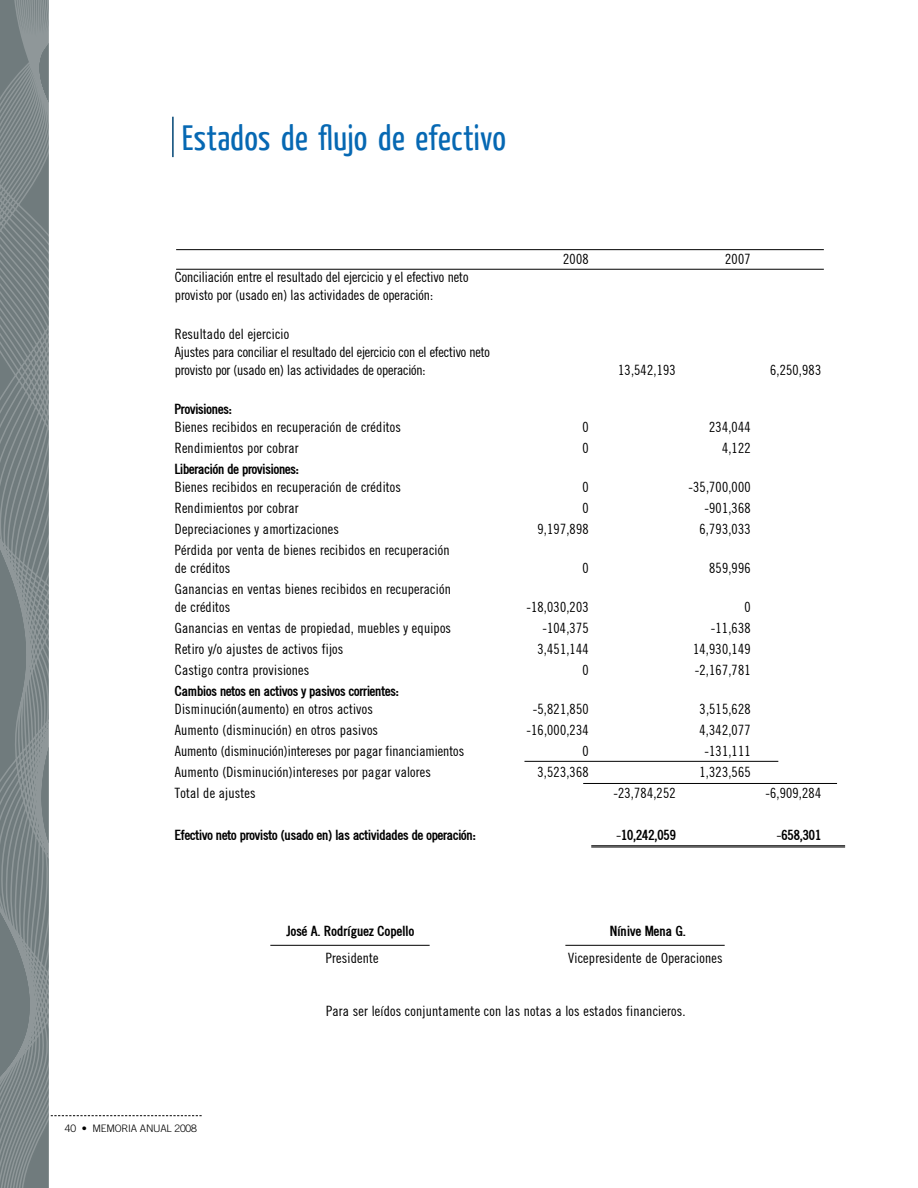
<style>
.page{position:relative;width:918px;height:1188px;background:#fff}
.page>*{position:absolute;margin:0;border:0;box-sizing:border-box;transform-origin:0 0}
.t1{font:35.25px "Yanone Kaffeesatz";color:#0668b3}
.t2{font:13.95px/18px "Trade Condensed";letter-spacing:.005em;color:#000}
.t3{font:700 condensed 13.95px "Trade";letter-spacing:-.015em;color:#000}
.t4{font:13.95px/18px "Trade Condensed";letter-spacing:-.02em;color:#000}
.t5{font:300 10.35px "Trade Gothic";color:#000}
</style>
<div class="page">
<hr style="left:172px;top:117px;width:2px;height:40px;background:#004575">
<svg style="left:51px;top:1115px;width:151px;height:1px"></svg>
<svg style="left:0;top:0;width:49px;height:1188px;background:#7b8587"></svg>
<hr style="left:591px;top:846px;width:254px;height:1px;background:#000">
<hr style="left:591px;top:847px;width:254px;height:1px;background:#000">
<hr style="left:524px;top:761px;width:254px;height:1px;background:#000">
<hr style="left:583px;top:783px;width:254px;height:1px;background:#000">
<hr style="left:176px;top:269px;width:648px;height:1px;background:#000">
<hr style="left:176px;top:249px;width:648px;height:1px;background:#000">
<hr style="left:270px;top:945px;width:160px;height:1px;background:#000">
<hr style="left:565px;top:945px;width:160px;height:1px;background:#000">
<h1 class="t1" style="left:182px;top:115px;width:326px">Estados de flujo de efectivo</h1>
<p class="t2" style="left:175px;top:268px;width:296px">Conciliación entre el resultado del ejercicio y el efectivo neto provisto por (usado en) las actividades de operación:</p>
<p class="t4" style="left:175px;top:325px;width:317px">Resultado del ejercicio<br>Ajustes para conciliar el resultado del ejercicio con el efectivo neto provisto por (usado en) las actividades de operación:</p>
<p class="t2" style="left:563px;top:250px;width:27px">2008</p>
<p class="t2" style="left:725px;top:250px;width:27px">2007</p>
<p class="t2" style="left:618px;top:361px;width:59px">13,542,193</p>
<p class="t2" style="left:770px;top:361px;width:53px">6,250,983</p>
<p class="t3" style="left:175px;top:401px;width:59px">Provisiones:</p>
<p class="t2" style="left:175px;top:418px;width:228px">Bienes recibidos en recuperación de créditos</p>
<p class="t2" style="left:582px;top:418px;width:8px">0</p>
<p class="t2" style="left:709px;top:418px;width:43px">234,044</p>
<p class="t2" style="left:175px;top:439px;width:126px">Rendimientos por cobrar</p>
<p class="t2" style="left:582px;top:439px;width:8px">0</p>
<p class="t2" style="left:722px;top:439px;width:31px">4,122</p>
<p class="t3" style="left:175px;top:461px;width:126px">Liberación de provisiones:</p>
<p class="t2" style="left:175px;top:478px;width:228px">Bienes recibidos en recuperación de créditos</p>
<p class="t2" style="left:582px;top:478px;width:8px">0</p>
<p class="t2" style="left:688px;top:478px;width:64px">-35,700,000</p>
<p class="t2" style="left:175px;top:499px;width:126px">Rendimientos por cobrar</p>
<p class="t2" style="left:582px;top:499px;width:8px">0</p>
<p class="t2" style="left:704px;top:499px;width:48px">-901,368</p>
<p class="t2" style="left:175px;top:520px;width:166px">Depreciaciones y amortizaciones</p>
<p class="t2" style="left:538px;top:520px;width:53px">9,197,898</p>
<p class="t2" style="left:700px;top:520px;width:53px">6,793,033</p>
<p class="t2" style="left:175px;top:541px;width:277px">Pérdida por venta de bienes recibidos en recuperación de créditos</p>
<p class="t2" style="left:582px;top:559px;width:8px">0</p>
<p class="t2" style="left:709px;top:559px;width:43px">859,996</p>
<p class="t2" style="left:175px;top:580px;width:278px">Ganancias en ventas bienes recibidos en recuperación de créditos</p>
<p class="t2" style="left:526px;top:598px;width:64px">-18,030,203</p>
<p class="t2" style="left:744px;top:598px;width:8px">0</p>
<p class="t2" style="left:175px;top:619px;width:278px">Ganancias en ventas de propiedad, muebles y equipos</p>
<p class="t2" style="left:542px;top:619px;width:48px">-104,375</p>
<p class="t2" style="left:711px;top:619px;width:42px">-11,638</p>
<p class="t2" style="left:175px;top:640px;width:170px">Retiro y/o ajustes de activos fijos</p>
<p class="t2" style="left:538px;top:640px;width:53px">3,451,144</p>
<p class="t2" style="left:693px;top:640px;width:59px">14,930,149</p>
<p class="t2" style="left:175px;top:661px;width:136px">Castigo contra provisiones</p>
<p class="t2" style="left:582px;top:661px;width:8px">0</p>
<p class="t2" style="left:695px;top:661px;width:58px">-2,167,781</p>
<p class="t3" style="left:175px;top:683px;width:226px">Cambios netos en activos y pasivos corrientes:</p>
<p class="t2" style="left:175px;top:700px;width:200px">Disminución(aumento) en otros activos</p>
<p class="t2" style="left:533px;top:700px;width:58px">-5,821,850</p>
<p class="t2" style="left:700px;top:700px;width:53px">3,515,628</p>
<p class="t2" style="left:175px;top:721px;width:205px">Aumento (disminución) en otros pasivos</p>
<p class="t2" style="left:526px;top:721px;width:64px">-16,000,234</p>
<p class="t2" style="left:700px;top:721px;width:53px">4,342,077</p>
<p class="t2" style="left:175px;top:742px;width:291px">Aumento (disminución)intereses por pagar financiamientos</p>
<p class="t2" style="left:582px;top:742px;width:8px">0</p>
<p class="t2" style="left:704px;top:742px;width:48px">-131,111</p>
<p class="t2" style="left:175px;top:763px;width:258px">Aumento (Disminución)intereses por pagar valores</p>
<p class="t2" style="left:538px;top:763px;width:53px">3,523,368</p>
<p class="t2" style="left:700px;top:763px;width:53px">1,323,565</p>
<p class="t2" style="left:175px;top:784px;width:83px">Total de ajustes</p>
<p class="t2" style="left:613px;top:784px;width:64px">-23,784,252</p>
<p class="t2" style="left:765px;top:784px;width:58px">-6,909,284</p>
<p class="t3" style="left:175px;top:827px;width:303px">Efectivo neto provisto (usado en) las actividades de operación:</p>
<p class="t3" style="left:617px;top:827px;width:61px">-10,242,059</p>
<p class="t3" style="left:777px;top:827px;width:46px">-658,301</p>
<p class="t3" style="left:287px;top:922px;width:129px">José A. Rodríguez Copello</p>
<p class="t2" style="left:326px;top:948px;width:55px">Presidente</p>
<p class="t3" style="left:610px;top:922px;width:78px">Nínive Mena G.</p>
<p class="t2" style="left:568px;top:948px;width:156px">Vicepresidente de Operaciones</p>
<p class="t5" style="left:65px;top:1122px;width:134px">40 • MEMORIA ANUAL 2008</p>
<p class="t2" style="left:326px;top:1002px;width:361px">Para ser leídos conjuntamente con las notas a los estados financieros.</p>
</div>
